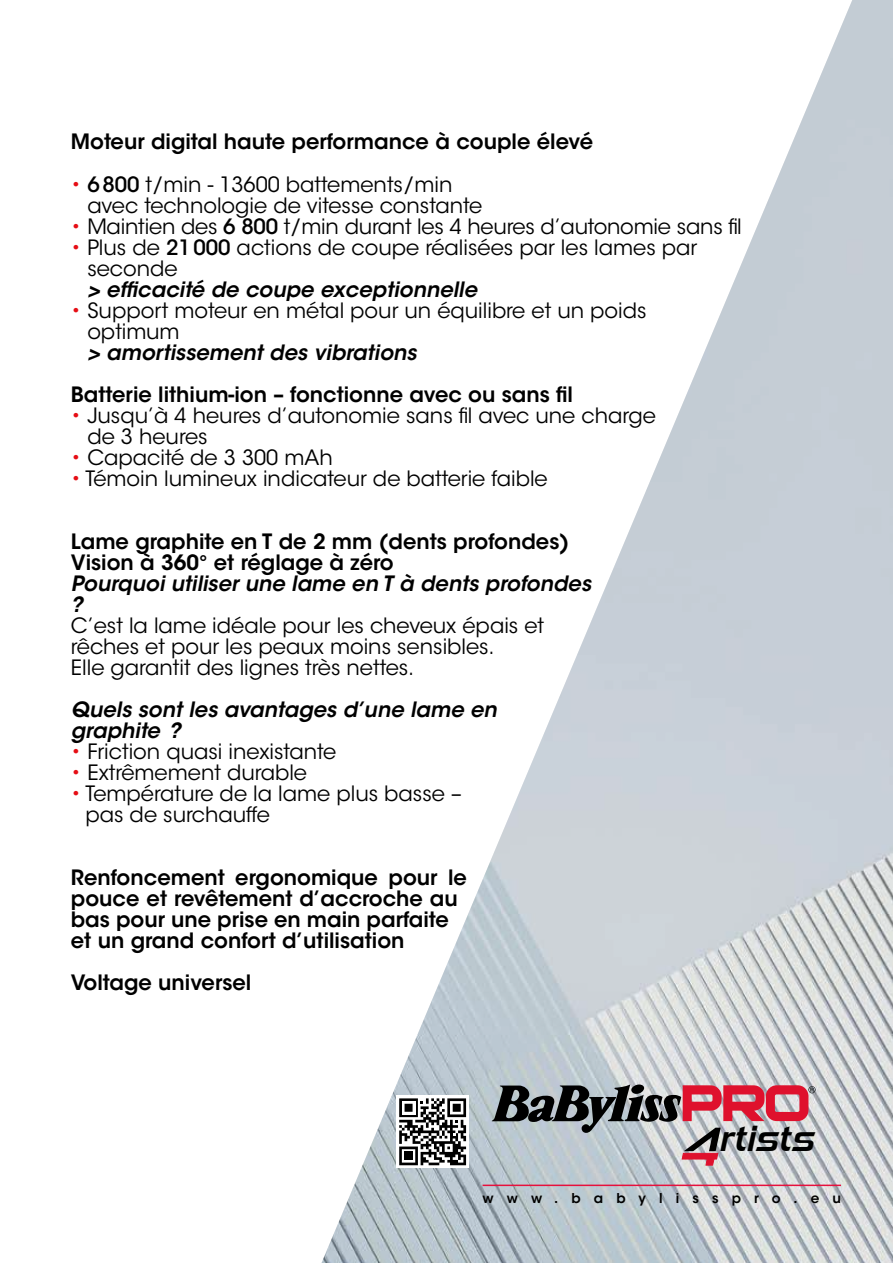
<style>
.page{position:relative;width:893px;height:1263px;background:#fff}
.page>*{position:absolute;margin:0;border:0;box-sizing:border-box;transform-origin:0 0}
.t1{font:italic 34.35px "Sui Generis Rg";color:#000}
.t2{font:21px/21px "ITC Avant Garde Std";color:#000}
.t3{font:600 21px/21px "ITC Avant Garde Std";color:#000}
.t4{font:italic 600 21px/21px "ITC Avant Garde Std";color:#000}
.t5{font:600 13.5px "ITC Avant Garde Std";letter-spacing:.97em;color:#000}
.s1{color:#e60e15}
.s2{font-weight:500}
</style>
<div class="page">
<img style="left:321px;top:0;width:572px;height:1263px">
<div style="left:396px;top:1096px;width:73px;height:72px;background:linear-gradient(to bottom,#f8f8f8,#fafafa)"></div>
<svg style="left:399px;top:1098px;width:67px;height:67px"></svg>
<hr style="left:483px;top:1184px;width:358px;height:2px;background:#e7103c">
<svg style="left:491px;top:1084px;width:324px;height:81px"></svg>
<p class="t3" style="left:71px;top:131px;width:524px">Moteur digital haute performance à couple élevé</p>
<p class="t2" style="left:87px;top:174px;width:396px;text-indent:-16px"><span class="s1">•</span> <span class="s2">6800</span> t/min - 13600 battements/min avec technologie de vitesse constante</p>
<p class="t2" style="left:71px;top:216px;width:672px"><span class="s1">•</span> Maintien des <span class="s2">6 800</span> t/min durant les 4 heures d’autonomie sans fil</p>
<p class="t2" style="left:87px;top:237px;width:611px;text-indent:-16px"><span class="s1">•</span> Plus de <span class="s2">21000</span> actions de coupe réalisées par les lames par seconde</p>
<p class="t4" style="left:87px;top:278px;width:396px">&gt; efficacité de coupe exceptionnelle</p>
<p class="t2" style="left:87px;top:300px;width:561px;text-indent:-16px"><span class="s1">•</span> Support moteur en métal pour un équilibre et un poids optimum</p>
<p class="t4" style="left:87px;top:341px;width:336px">&gt; amortissement des vibrations</p>
<p class="t3" style="left:71px;top:383px;width:504px">Batterie lithium-ion – fonctionne avec ou sans fil</p>
<p class="t2" style="left:87px;top:405px;width:570px;text-indent:-16px"><span class="s1">•</span> Jusqu’à 4 heures d’autonomie sans fil avec une charge de 3 heures</p>
<p class="t2" style="left:71px;top:447px;width:263px"><span class="s1">•</span> Capacité de 3 300 mAh</p>
<p class="t2" style="left:71px;top:468px;width:478px"><span class="s1">•</span> Témoin lumineux indicateur de batterie faible</p>
<p class="t3" style="left:71px;top:530px;width:500px">Lame graphite en T de 2 mm (dents profondes)<br>Vision à 360° et réglage à zéro</p>
<p class="t4" style="left:71px;top:572px;width:526px">Pourquoi utiliser une lame en T à dents profondes ?</p>
<p class="t2" style="left:71px;top:615px;width:475px">C’est la lame idéale pour les cheveux épais et rêches et pour les peaux moins sensibles.<br>Elle garantit des lignes très nettes.</p>
<p class="t4" style="left:71px;top:698px;width:432px">Quels sont les avantages d’une lame en graphite ?</p>
<p class="t2" style="left:71px;top:741px;width:267px"><span class="s1">•</span> Friction quasi inexistante</p>
<p class="t2" style="left:71px;top:762px;width:238px"><span class="s1">•</span> Extrêmement durable</p>
<p class="t2" style="left:85px;top:783px;width:378px;text-indent:-15px"><span class="s1">•</span> Température de la lame plus basse – pas de surchauffe</p>
<p class="t3" style="left:71px;top:866px;width:397px">Renfoncement ergonomique pour le pouce et revêtement d’accroche au bas pour une prise en main parfaite et un grand confort d’utilisation</p>
<p class="t3" style="left:71px;top:971px;width:182px">Voltage universel</p>
<h1 class="t1" style="left:719px;top:1119px;width:105px">rtists</h1>
<p class="t5" style="left:483px;top:1189px;width:360px">www.babylisspro.eu</p>
</div>
